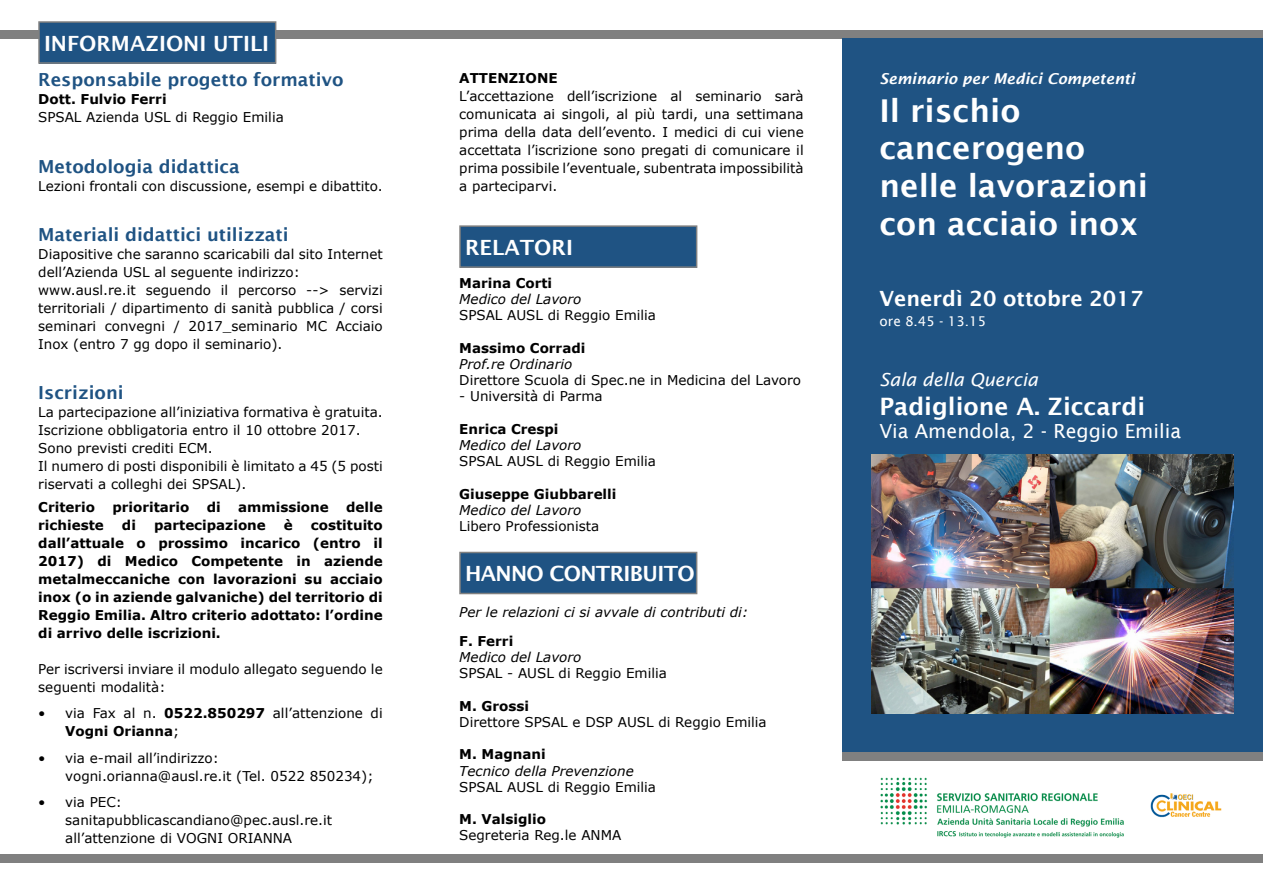
<style>
.page{position:relative;width:1263px;height:893px;background:#fff}
.page>*{position:absolute;margin:0;border:0;box-sizing:border-box;transform-origin:0 0}
.t1{font:600 31.5px/37.8px "Lucida Sans";color:#fff}
.t2{font:600 24px "Lucida Sans";color:#fff}
.t3{font:600 21px "Lucida Sans";color:#fff}
.t4{font:600 21px "Lucida Sans";letter-spacing:-.03em;color:#fff}
.t5{font:19.5px "Lucida Sans";color:#fff}
.t6{font:600 18px "Lucida Sans";color:#1f5383}
.t7{font:italic 18px "Lucida Sans";color:#fff}
.t8{font:italic 600 15px "Lucida Sans";color:#fff}
.t9{font:13.5px/18px "Verdana";color:#000}
.t10{font:700 13.5px/18px "Verdana";color:#000;text-align:justify}
.t11{font:italic 13.5px "Verdana";color:#000}
.t12{font:13.5px "Lucida Sans";color:#fff}
.s1{font-weight:700}
</style>
<div class="page">
<div style="left:0;top:30px;width:1263px;height:8px;background:#808080"></div>
<div style="left:0;top:855px;width:1263px;height:8px;background:#808080"></div>
<div style="left:842px;top:38px;width:421px;height:714px;background:#1f5383"></div>
<div style="left:39px;top:22px;width:237px;height:41px;background:#1f5383"></div>
<div style="left:38px;top:21px;width:238px;height:43px;border:2px solid #808080"></div>
<div style="left:460px;top:226px;width:237px;height:41px;background:#1f5383"></div>
<div style="left:459px;top:225px;width:238px;height:43px;border:2px solid #808080"></div>
<img style="left:880px;top:777px;width:342px;height:61px">
<div style="left:842px;top:752px;width:421px;height:9px;background:#808080"></div>
<img style="left:872px;top:455px;width:361px;height:258px">
<div style="left:460px;top:552px;width:237px;height:41px;background:#1f5383"></div>
<div style="left:459px;top:552px;width:238px;height:42px;border:2px solid #808080"></div>
<h3 class="t3" style="left:44px;top:31px;width:227px">INFORMAZIONI UTILI</h3>
<h3 class="t6" style="left:38px;top:69px;width:307px">Responsabile progetto formativo</h3>
<p class="t10" style="left:38px;top:90px;width:130px">Dott. Fulvio Ferri</p>
<p class="t9" style="left:38px;top:108px;width:247px">SPSAL Azienda USL di Reggio Emilia</p>
<h3 class="t6" style="left:38px;top:156px;width:203px">Metodologia didattica</h3>
<p class="t9" style="left:38px;top:177px;width:346px">Lezioni frontali con discussione, esempi e dibattito.</p>
<h3 class="t6" style="left:38px;top:224px;width:252px">Materiali didattici utilizzati</h3>
<p class="t9" style="left:38px;top:245px;width:346px">Diapositive che saranno scaricabili dal sito Internet dell’Azienda USL al seguente indirizzo: www.ausl.re.it seguendo il percorso --&gt; servizi territoriali / dipartimento di sanità pubblica / corsi seminari convegni / 2017_seminario MC Acciaio Inox (entro 7 gg dopo il seminario).</p>
<h3 class="t6" style="left:38px;top:383px;width:87px">Iscrizioni</h3>
<p class="t9" style="left:38px;top:403px;width:346px">La partecipazione all’iniziativa formativa è gratuita.<br>Iscrizione obbligatoria entro il 10 ottobre 2017.<br>Sono previsti crediti ECM.<br>Il numero di posti disponibili è limitato a 45 (5 posti riservati a colleghi dei SPSAL).</p>
<p class="t10" style="left:38px;top:497px;width:58px">Criterio</p>
<p class="t10" style="left:112px;top:497px;width:79px">prioritario</p>
<p class="t10" style="left:207px;top:497px;width:16px">di</p>
<p class="t10" style="left:238px;top:497px;width:92px">ammissione</p>
<p class="t10" style="left:346px;top:497px;width:38px">delle</p>
<p class="t10" style="left:38px;top:515px;width:67px">richieste</p>
<p class="t10" style="left:122px;top:515px;width:16px">di</p>
<p class="t10" style="left:154px;top:515px;width:113px">partecipazione</p>
<p class="t10" style="left:284px;top:515px;width:10px">è</p>
<p class="t10" style="left:38px;top:515px;width:346px;text-indent:273px">costituito dall’attuale o prossimo incarico (entro il 2017) di Medico Competente in aziende metalmeccaniche con lavorazioni su acciaio inox (o in aziende galvaniche) del territorio di Reggio Emilia. Altro criterio adottato: l’ordine di arrivo delle iscrizioni.</p>
<p class="t9" style="left:38px;top:660px;width:346px">Per iscriversi inviare il modulo allegato seguendo le seguenti modalità:</p>
<p class="t9" style="left:65px;top:704px;width:319px;text-indent:-27px">• via Fax al n. <span class="s1">0522.850297</span> all’attenzione di<br><span class="s1">Vogni Orianna</span>;</p>
<p class="t9" style="left:65px;top:749px;width:310px;text-indent:-27px">• via e-mail all’indirizzo: vogni.orianna@ausl.re.it (Tel. 0522 850234);</p>
<p class="t9" style="left:65px;top:793px;width:268px;text-indent:-27px">• via PEC: sanitapubblicascandiano@pec.ausl.re.it all’attenzione di VOGNI ORIANNA</p>
<p class="t10" style="left:459px;top:68px;width:100px">ATTENZIONE</p>
<p class="t9" style="left:459px;top:86px;width:346px;text-align:justify">L’accettazione dell’iscrizione al seminario sarà comunicata ai singoli, al più tardi, una settimana prima della data dell’evento. I medici di cui viene accettata l’iscrizione sono pregati di comunicare il prima possibile l’eventuale, subentrata impossibilità a parteciparvi.</p>
<h3 class="t3" style="left:465px;top:235px;width:110px">RELATORI</h3>
<p class="t10" style="left:459px;top:274px;width:94px">Marina Corti</p>
<p class="t11" style="left:459px;top:290px;width:124px">Medico del Lavoro</p>
<p class="t9" style="left:459px;top:306px;width:198px">SPSAL AUSL di Reggio Emilia</p>
<p class="t10" style="left:459px;top:338px;width:128px">Massimo Corradi</p>
<p class="t11" style="left:459px;top:355px;width:115px">Prof.re Ordinario</p>
<p class="t9" style="left:459px;top:371px;width:343px">Direttore Scuola di Spec.ne in Medicina del Lavoro</p>
<p class="t9" style="left:459px;top:387px;width:145px">- Università di Parma</p>
<p class="t10" style="left:459px;top:419px;width:101px">Enrica Crespi</p>
<p class="t11" style="left:459px;top:436px;width:124px">Medico del Lavoro</p>
<p class="t9" style="left:459px;top:452px;width:198px">SPSAL AUSL di Reggio Emilia</p>
<p class="t10" style="left:459px;top:484px;width:159px">Giuseppe Giubbarelli</p>
<p class="t11" style="left:459px;top:500px;width:124px">Medico del Lavoro</p>
<p class="t9" style="left:459px;top:517px;width:141px">Libero Professionista</p>
<h3 class="t4" style="left:465px;top:562px;width:231px">HANNO CONTRIBUITO</h3>
<p class="t11" style="left:459px;top:603px;width:290px">Per le relazioni ci si avvale di contributi di:</p>
<p class="t10" style="left:459px;top:632px;width:56px">F. Ferri</p>
<p class="t11" style="left:459px;top:648px;width:124px">Medico del Lavoro</p>
<p class="t9" style="left:459px;top:664px;width:209px">SPSAL - AUSL di Reggio Emilia</p>
<p class="t10" style="left:459px;top:696px;width:71px">M. Grossi</p>
<p class="t9" style="left:459px;top:713px;width:309px">Direttore SPSAL e DSP AUSL di Reggio Emilia</p>
<p class="t10" style="left:459px;top:745px;width:88px">M. Magnani</p>
<p class="t11" style="left:459px;top:761px;width:176px">Tecnico della Prevenzione</p>
<p class="t9" style="left:459px;top:778px;width:198px">SPSAL AUSL di Reggio Emilia</p>
<p class="t10" style="left:459px;top:810px;width:88px">M. Valsiglio</p>
<p class="t9" style="left:459px;top:826px;width:164px">Segreteria Reg.le ANMA</p>
<p class="t8" style="left:879px;top:70px;width:257px">Seminario per Medici Competenti</p>
<h1 class="t1" style="left:879px;top:91px;width:270px">Il rischio cancerogeno nelle lavorazioni con acciaio inox</h1>
<h3 class="t3" style="left:879px;top:286px;width:265px">Venerdì 20 ottobre 2017</h3>
<p class="t12" style="left:879px;top:314px;width:108px">ore 8.45 - 13.15</p>
<h3 class="t7" style="left:879px;top:369px;width:160px">Sala della Quercia</h3>
<h2 class="t2" style="left:879px;top:392px;width:267px">Padiglione A. Ziccardi</h2>
<h3 class="t5" style="left:879px;top:420px;width:303px">Via Amendola, 2 - Reggio Emilia</h3>
</div>
